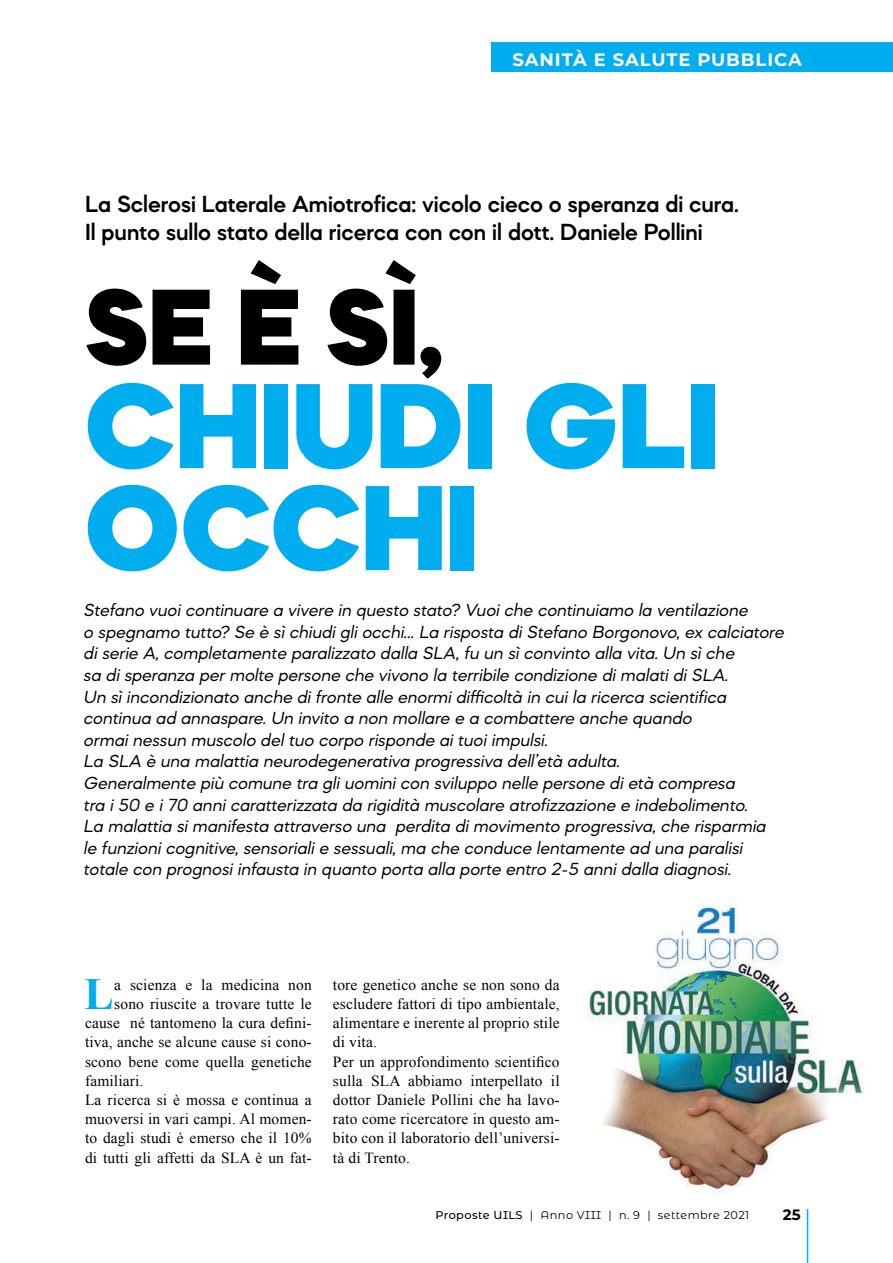
<style>
.page{position:relative;width:893px;height:1263px;background:#fff}
.page>*{position:absolute;margin:0;border:0;box-sizing:border-box;transform-origin:0 0}
.t1{font:900 124.5px/102px "Mazzard M";letter-spacing:.01em;color:#00aeef}
.t2{font:900 111px "Mazzard M";color:#000}
.t3{font:700 44.4px "Times New Roman";color:#00aeef}
.t4{font:600 24px/28.8px "Mazzard M";color:#000}
.t5{font:italic 18px/21.6px "Mazzard M";color:#000}
.t6{font:700 18px "Montserrat";letter-spacing:.05em;color:#fff}
.t7{font:15.45px/19.2px "Times New Roman";letter-spacing:.01em;color:#000}
.t8{font:700 15px "Montserrat Alternates";color:#000}
.t9{font:11.25px "Montserrat Alternates";letter-spacing:.04em;color:#000}
.s1{font-weight:500}
</style>
<div class="page">
<hr style="left:807px;top:1209px;width:1px;height:54px;background:#00aeef">
<div style="left:491px;top:43px;width:402px;height:29px;background:#00aeef"></div>
<img style="left:588px;top:898px;width:277px;height:295px">
<p class="t6" style="left:512px;top:47px;width:291px">SANITÀ E SALUTE PUBBLICA</p>
<h3 class="t4" style="left:85px;top:189px;width:655px">La Sclerosi Laterale Amiotrofica: vicolo cieco o speranza di cura.<br>Il punto sullo stato della ricerca con con il dott. Daniele Pollini</h3>
<h2 class="t2" style="left:85px;top:257px;width:360px">SE È SÌ,</h2>
<h1 class="t1" style="left:85px;top:373px;width:635px">CHIUDI GLI<br>OCCHI</h1>
<p class="t5" style="left:84px;top:599px;width:702px">Stefano vuoi continuare a vivere in questo stato? Vuoi che continuiamo la ventilazione<br>o spegnamo tutto? Se è sì chiudi gli occhi... La risposta di Stefano Borgonovo, ex calciatore di serie A, completamente paralizzato dalla SLA, fu un sì convinto alla vita. Un sì che<br>sa di speranza per molte persone che vivono la terribile condizione di malati di SLA.<br>Un sì incondizionato anche di fronte alle enormi difficoltà in cui la ricerca scientifica continua ad annaspare. Un invito a non mollare e a combattere anche quando<br>ormai nessun muscolo del tuo corpo risponde ai tuoi impulsi.<br>La SLA è una malattia neurodegenerativa progressiva dell’età adulta.<br>Generalmente più comune tra gli uomini con sviluppo nelle persone di età compresa<br>tra i 50 e i 70 anni caratterizzata da rigidità muscolare atrofizzazione e indebolimento.<br>La malattia si manifesta attraverso una perdita di movimento progressiva, che risparmia<br>le funzioni cognitive, sensoriali e sessuali, ma che conduce lentamente ad una paralisi totale con prognosi infausta in quanto porta alla porte entro 2-5 anni dalla diagnosi.</p>
<h3 class="t3" style="left:84px;top:963px;width:31px">L</h3>
<p class="t7" style="left:114px;top:975px;width:199px">a scienza e la medicina non</p>
<p class="t7" style="left:114px;top:994px;width:199px">sono riuscite a trovare tutte le</p>
<p class="t7" style="left:85px;top:1013px;width:228px">cause né tantomeno la cura defini-</p>
<p class="t7" style="left:85px;top:1032px;width:228px">tiva, anche se alcune cause si cono-</p>
<p class="t7" style="left:85px;top:1052px;width:228px">scono bene come quella genetiche</p>
<p class="t7" style="left:85px;top:1071px;width:60px">familiari.</p>
<p class="t7" style="left:85px;top:1090px;width:228px">La ricerca si è mossa e continua a</p>
<p class="t7" style="left:85px;top:1109px;width:228px">muoversi in vari campi. Al momen-</p>
<p class="t7" style="left:85px;top:1128px;width:228px">to dagli studi è emerso che il 10%</p>
<p class="t7" style="left:85px;top:1148px;width:228px">di tutti gli affetti da SLA è un fat-</p>
<p class="t7" style="left:333px;top:975px;width:228px">tore genetico anche se non sono da escludere fattori di tipo ambientale, alimentare e inerente al proprio stile di vita.<br>Per un approfondimento scientifico sulla SLA abbiamo interpellato il dottor Daniele Pollini che ha lavo&shy;rato come ricercatore in questo am&shy;bito con il laboratorio dell’universi&shy;tà di Trento.</p>
<p class="t9" style="left:435px;top:1208px;width:315px"><span class="s1">Proposte UILS</span> | Anno VIII | n. 9 | settembre 2021</p>
<p class="t8" style="left:783px;top:1204px;width:19px">25</p>
</div>
